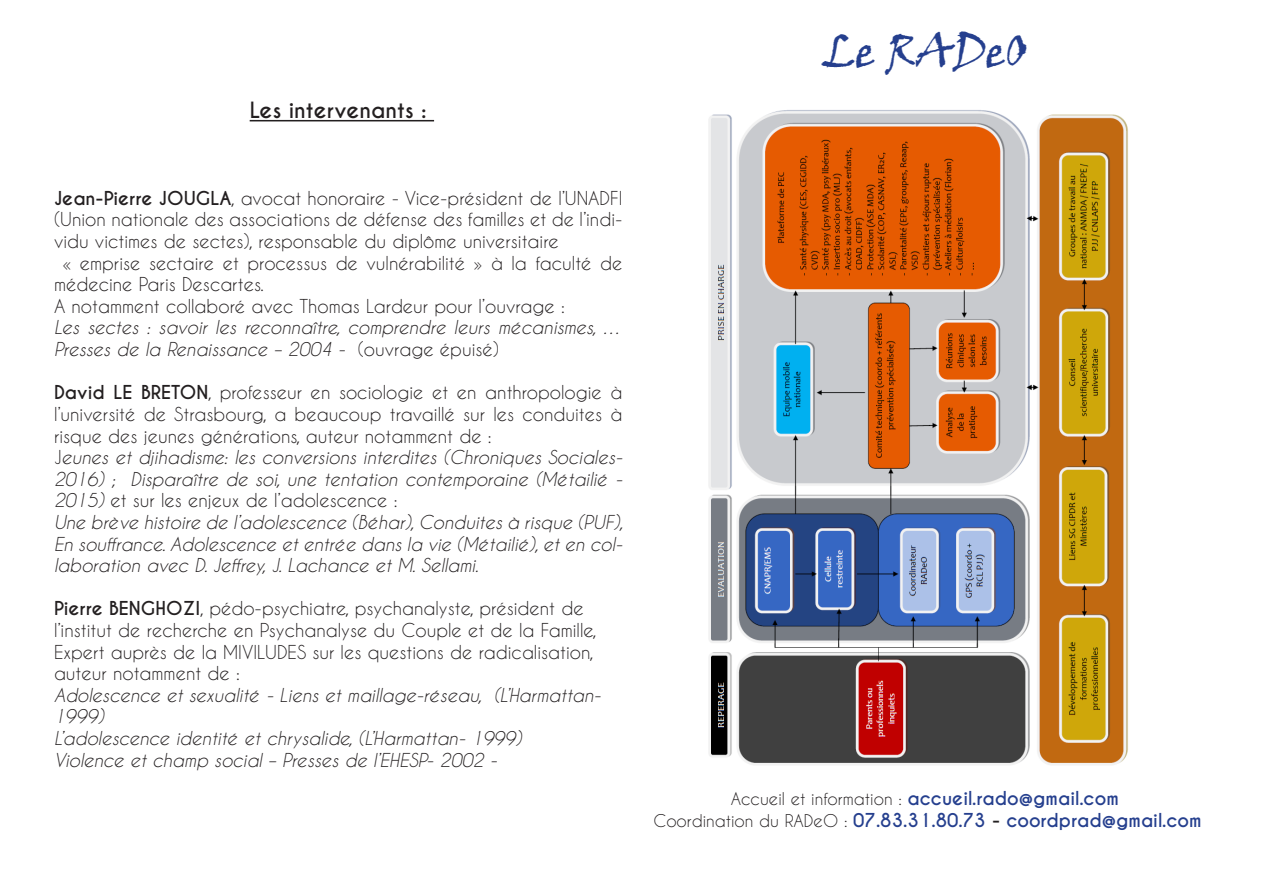
<style>
.page{position:relative;width:1263px;height:893px;background:#fff}
.page>*{position:absolute;margin:0;border:0;box-sizing:border-box;transform-origin:0 0}
.t1{font:45px "Viner Hand ITC";color:#253f8e}
.t2{font:700 21px "Caviar Dreams";color:#231f20}
.t3{font:18px/21.6px "Caviar Dreams";color:#231f20;text-align:justify}
.t4{font:italic 18px/21.6px "Caviar Dreams";color:#231f20}
.t5{font:700 18px "Caviar Dreams";color:#253f8e}
.s1{font-weight:700}
.s2{font-style:normal}
.s3{font-weight:400;font-size:16.5px;color:#231f20}
.s4{color:#231f20}
</style>
<div class="page">
<hr style="left:250px;top:120px;width:184px;height:1px;background:#231f20">
<img style="left:709px;top:110px;width:419px;height:655px">
<p class="t2" style="left:250px;top:98px;width:179px">Les intervenants :</p>
<p class="t3" style="left:54px;top:187px;width:570px"><span class="s1">Jean-Pierre JOUGLA</span>, avocat honoraire - Vice-président de l’UNADFI (Union nationale des associations de défense des familles et de l’indi&shy;vidu victimes de sectes), responsable du diplôme universitaire</p>
<p class="t3" style="left:54px;top:252px;width:570px;text-indent:9px">« emprise sectaire et processus de vulnérabilité » à la faculté de médecine Paris Descartes.</p>
<p class="t3" style="left:54px;top:295px;width:512px">A notamment collaboré avec Thomas Lardeur pour l’ouvrage :</p>
<p class="t4" style="left:54px;top:317px;width:570px">Les sectes : savoir les reconnaître, comprendre leurs mécanismes, …<br>Presses de la Renaissance – 2004 - <span class="s2">(ouvrage épuisé)</span></p>
<p class="t3" style="left:54px;top:381px;width:570px"><span class="s1">David LE BRETON</span>, professeur en sociologie et en anthropologie à l’université de Strasbourg, a beaucoup travaillé sur les conduites à risque des jeunes générations, auteur notamment de :</p>
<p class="t4" style="left:54px;top:446px;width:570px;text-align:justify"><span class="s2">J</span>eunes et djihadisme: les conversions interdites (Chroniques Sociales-2016) ; Disparaître de soi, une tentation contemporaine (Métailié - 2015) <span class="s2">et sur les enjeux de l’adolescence :</span></p>
<p class="t4" style="left:54px;top:511px;width:571px;text-align:justify">Une brève histoire de l’adolescence (Béhar), Conduites à risque (PUF), En souffrance. Adolescence et entrée dans la vie (Métailié), et en col&shy;laboration avec D. Jeffrey, J. Lachance et M. Sellami.</p>
<p class="t3" style="left:54px;top:597px;width:544px;text-align:left"><span class="s1">Pierre BENGHOZI</span>, pédo-psychiatre, psychanalyste, président de l’institut de recherche en Psychanalyse du Couple et de la Famille, Expert auprès de la MIVILUDES sur les questions de radicalisation, auteur notamment de :</p>
<p class="t4" style="left:54px;top:684px;width:548px">Adolescence et sexualité - Liens et maillage-réseau, (L’Harmattan-<br>1999)</p>
<p class="t4" style="left:54px;top:727px;width:469px">L’adolescence identité et chrysalide, (L’Harmattan- 1999)</p>
<p class="t4" style="left:54px;top:749px;width:445px">Violence et champ social – Presses de l’EHESP- 2002 -</p>
<p class="t1" style="left:824px;top:23px;width:206px">Le RADeO</p>
<p class="t5" style="left:731px;top:787px;width:390px"><span class="s3">Accueil et information :</span> accueil.rado@gmail.com</p>
<p class="t5" style="left:653px;top:809px;width:550px"><span class="s3">Coordination du RADeO :</span> 07.83.31.80.73 <span class="s4">-</span> coordprad@gmail.com</p>
</div>
